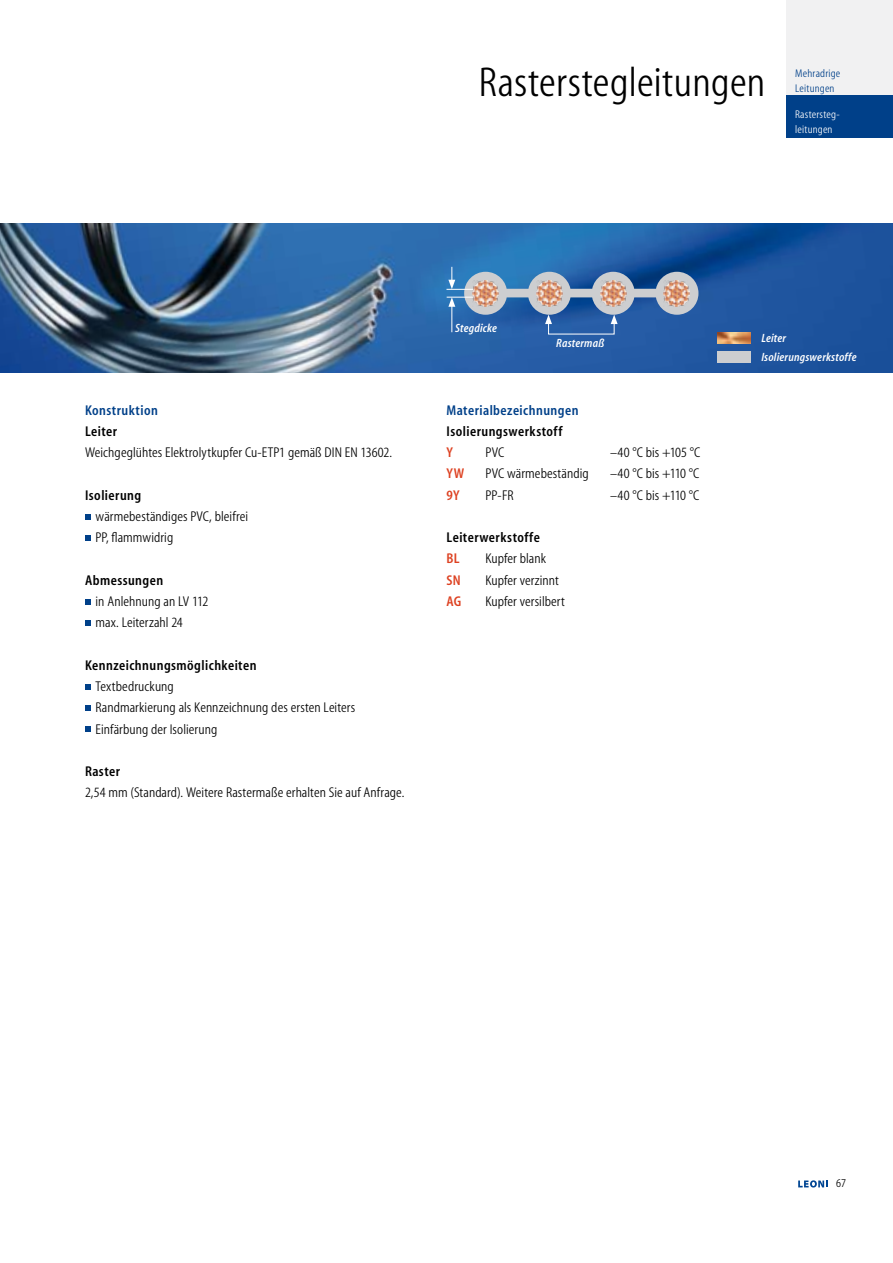
<style>
.page{position:relative;width:893px;height:1263px;background:#fff}
.page>*{position:absolute;margin:0;border:0;box-sizing:border-box;transform-origin:0 0}
.t1{font:42px "Myriad Condensed";letter-spacing:.01em;color:#000}
.t2{font:14.25px/21.3px "Myriad Condensed";letter-spacing:.005em;color:#000}
.t3{font:semi-condensed 14.25px "Myriad";letter-spacing:.03em;color:#000}
.t4{font:semi-condensed 14.25px "Myriad";letter-spacing:.03em;color:#004089}
.t5{font:semi-condensed 14.25px "Myriad";letter-spacing:.025em;color:#dd4121}
.t6{font:italic semi-condensed 12px/19.5px "Myriad";letter-spacing:.015em;color:#fff}
.t7{font:12px "Myriad Condensed";color:#000}
.t8{font:11.25px/15px "Myriad Condensed";letter-spacing:.02em;color:#fff}
.t9{font:11.25px/15px "Myriad Condensed";letter-spacing:.02em;color:#004089}
</style>
<div class="page">
<svg style="left:798px;top:1180px;width:30px;height:7px"></svg>
<img style="left:0;top:223px;width:893px;height:149px">
<div style="left:787px;top:0;width:106px;height:96px;background:#f1f1f2"></div>
<div style="left:787px;top:96px;width:106px;height:42px;background:#004089"></div>
<svg style="left:85px;top:514px;width:5px;height:5px"></svg>
<svg style="left:85px;top:535px;width:5px;height:6px"></svg>
<svg style="left:85px;top:599px;width:5px;height:5px"></svg>
<svg style="left:85px;top:620px;width:5px;height:6px"></svg>
<svg style="left:85px;top:684px;width:5px;height:5px"></svg>
<svg style="left:85px;top:706px;width:5px;height:5px"></svg>
<svg style="left:85px;top:727px;width:5px;height:5px"></svg>
<div style="left:500px;top:289px;width:35px;height:8px;background:#cdced0"></div>
<div style="left:464px;top:272px;width:43px;height:43px;border:9px solid #cdced0;border-radius:50%"></div>
<div style="left:528px;top:272px;width:43px;height:43px;border:9px solid #cdced0;border-radius:50%"></div>
<div style="left:592px;top:272px;width:43px;height:43px;border:9px solid #cdced0;border-radius:50%"></div>
<div style="left:655px;top:272px;width:43px;height:43px;border:9px solid #cdced0;border-radius:50%"></div>
<svg style="left:611px;top:315px;width:7px;height:9px"></svg>
<svg style="left:545px;top:315px;width:7px;height:9px"></svg>
<svg style="left:446px;top:267px;width:27px;height:23px"></svg>
<svg style="left:447px;top:297px;width:26px;height:35px"></svg>
<div style="left:717px;top:351px;width:34px;height:12px;background:#cdced0"></div>
<img style="left:717px;top:332px;width:34px;height:12px">
<div style="left:567px;top:289px;width:29px;height:8px;background:#cdced0"></div>
<div style="left:632px;top:289px;width:30px;height:8px;background:#cdced0"></div>
<img style="left:473px;top:280px;width:26px;height:26px">
<img style="left:536px;top:280px;width:26px;height:26px">
<img style="left:664px;top:280px;width:26px;height:26px">
<img style="left:600px;top:280px;width:26px;height:26px">
<h1 class="t1" style="left:479px;top:61px;width:288px">Rasterstegleitungen</h1>
<p class="t9" style="left:795px;top:66px;width:47px">Mehradrige<br>Leitungen</p>
<p class="t8" style="left:795px;top:107px;width:46px">Rastersteg&shy;leitungen</p>
<p class="t4" style="left:85px;top:403px;width:74px">Konstruktion</p>
<p class="t3" style="left:85px;top:424px;width:34px">Leiter</p>
<p class="t2" style="left:85px;top:442px;width:309px">Weichgeglühtes Elektrolytkupfer Cu-ETP1 gemäß DIN EN 13602.</p>
<p class="t3" style="left:85px;top:488px;width:58px">Isolierung</p>
<p class="t2" style="left:96px;top:506px;width:154px">wärmebeständiges PVC, bleifrei<br>PP, flammwidrig</p>
<p class="t3" style="left:85px;top:573px;width:80px">Abmessungen</p>
<p class="t2" style="left:96px;top:591px;width:114px">in Anlehnung an LV 112 max. Leiterzahl 24</p>
<p class="t3" style="left:85px;top:658px;width:173px">Kennzeichnungsmöglichkeiten</p>
<p class="t2" style="left:96px;top:676px;width:261px">Textbedruckung<br>Randmarkierung als Kennzeichnung des ersten Leiters<br>Einfärbung der Isolierung</p>
<p class="t3" style="left:85px;top:764px;width:37px">Raster</p>
<p class="t2" style="left:85px;top:783px;width:321px">2,54 mm (Standard). Weitere Rastermaße erhalten Sie auf Anfrage.</p>
<p class="t6" style="left:455px;top:319px;width:43px">Stegdicke</p>
<p class="t6" style="left:556px;top:333px;width:49px">Rastermaß</p>
<p class="t4" style="left:446px;top:403px;width:134px">Materialbezeichnungen</p>
<p class="t3" style="left:446px;top:424px;width:117px">Isolierungswerkstoff</p>
<p class="t5" style="left:446px;top:445px;width:8px">Y</p>
<p class="t2" style="left:485px;top:442px;width:20px">PVC</p>
<p class="t2" style="left:610px;top:442px;width:92px">–40 °C bis +105 °C</p>
<p class="t5" style="left:446px;top:466px;width:19px">YW</p>
<p class="t2" style="left:485px;top:464px;width:105px">PVC wärmebeständig</p>
<p class="t2" style="left:610px;top:464px;width:91px">–40 °C bis +110 °C</p>
<p class="t5" style="left:446px;top:488px;width:15px">9Y</p>
<p class="t2" style="left:485px;top:485px;width:30px">PP-FR</p>
<p class="t2" style="left:610px;top:485px;width:91px">–40 °C bis +110 °C</p>
<p class="t3" style="left:446px;top:530px;width:95px">Leiterwerkstoffe</p>
<p class="t5" style="left:446px;top:552px;width:15px">BL</p>
<p class="t2" style="left:485px;top:549px;width:62px">Kupfer blank</p>
<p class="t5" style="left:446px;top:573px;width:16px">SN</p>
<p class="t2" style="left:485px;top:570px;width:75px">Kupfer verzinnt</p>
<p class="t5" style="left:446px;top:594px;width:16px">AG</p>
<p class="t2" style="left:485px;top:591px;width:81px">Kupfer versilbert</p>
<p class="t6" style="left:761px;top:328px;width:97px">Leiter<br>Isolierungswerkstoffe</p>
<p class="t7" style="left:836px;top:1177px;width:11px">67</p>
</div>
